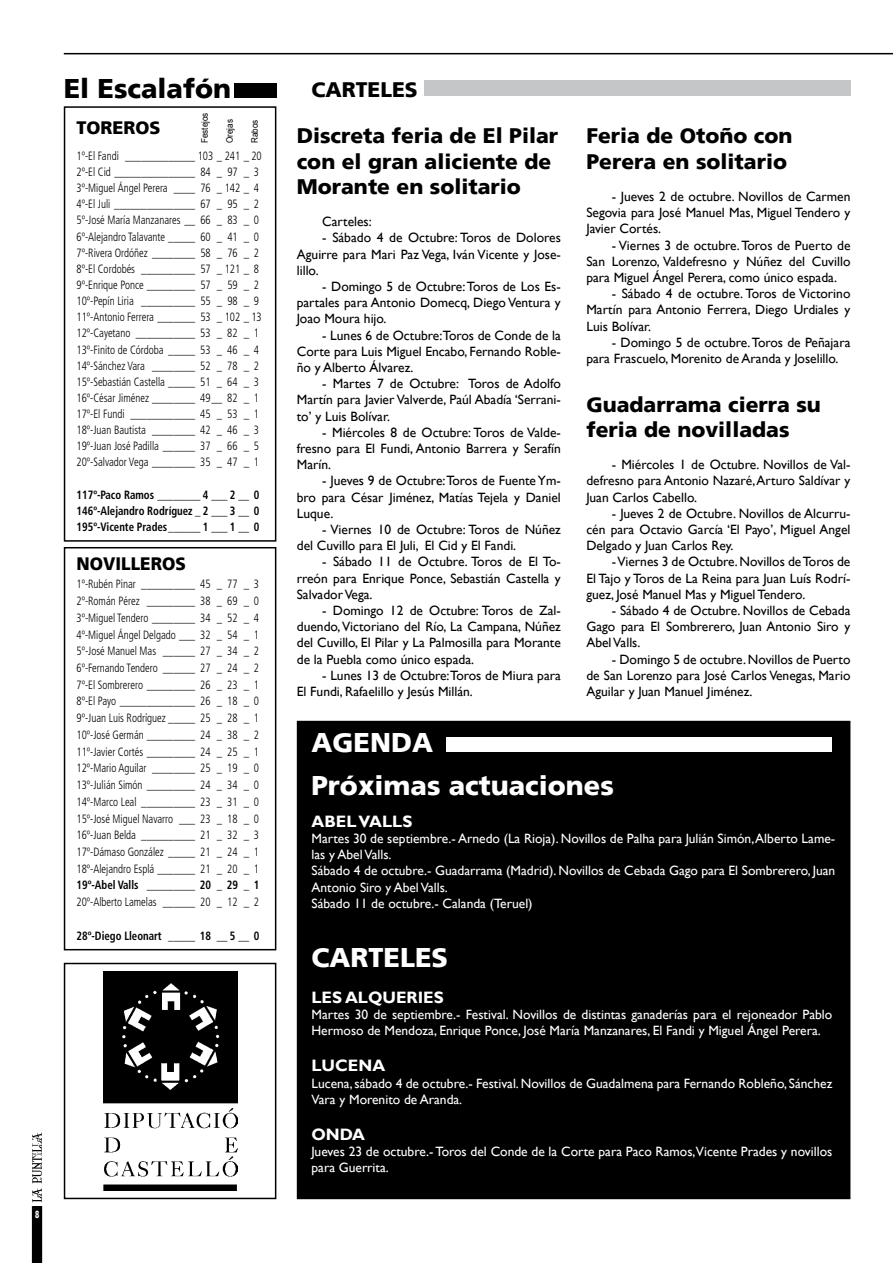
<style>
.page{position:relative;width:893px;height:1263px;background:#fff}
.page>*{position:absolute;margin:0;border:0;box-sizing:border-box;transform-origin:0 0}
.t1{font:900 27px/44px "Frutiger";color:#fff}
.t2{font:900 27px "Frutiger";color:#000}
.t3{font:900 21px/25.2px "Frutiger";color:#000}
.t4{font:900 18px "Frutiger";color:#000;scale:.95 1}
.t5{font:900 18px "Frutiger";color:#000}
.t6{font:700 16.5px "Gill Sans";color:#fff}
.t7{font:13.5px/16.2px "Gill Sans";color:#000;text-align:justify}
.t8{font:13.5px/16.2px "Gill Sans";color:#fff}
.t9{font:300 condensed 12px/16.2px "Frutiger";color:#000;scale:.9 1}
.t10{font:700 condensed 12px/16.2px "Frutiger";color:#000;text-align:justify;scale:.9 1}
.t11{font:900 10.5px "Frutiger";color:#fff;scale:.65 1}
.t12{font:9px "Arial";color:#000;scale:.9 1}
</style>
<div class="page">
<hr style="left:64px;top:53px;width:829px;height:1px;background:#000">
<svg style="left:31px;top:1132px;width:12px;height:131px"></svg>
<div style="left:64px;top:106px;width:212px;height:436px;border:2px solid #000"></div>
<div style="left:64px;top:547px;width:212px;height:403px;border:2px solid #000"></div>
<img style="left:103px;top:971px;width:134px;height:219px">
<div style="left:64px;top:963px;width:212px;height:236px;border:2px solid #000"></div>
<div style="left:234px;top:84px;width:42px;height:14px;background:#000"></div>
<div style="left:298px;top:722px;width:551px;height:476px;background:#000"></div>
<div style="left:297px;top:721px;width:553px;height:478px;border:3px solid #000"></div>
<div style="left:446px;top:737px;width:386px;height:14px;background:#fff"></div>
<div style="left:424px;top:81px;width:426px;height:15px;background:#c5c6c8"></div>
<h1 class="t2" style="left:64px;top:72px;width:169px">El Escalafón</h1>
<h3 class="t5" style="left:77px;top:117px;width:86px">TOREROS</h3>
<p class="t12" style="left:199px;top:143px;width:36px;rotate:-90deg">Festejos</p>
<p class="t12" style="left:224px;top:143px;width:28px;rotate:-90deg">Orejas</p>
<p class="t12" style="left:249px;top:143px;width:28px;rotate:-90deg">Rabos</p>
<p class="t9" style="left:76px;top:148px;width:207px">1º-El Fandi _____________ 103 _ 241 _ 20<br>2º-El Cid _______________ 84 _ 97 _ 3<br>3º-Miguel Ángel Perera ____ 76 _ 142 _ 4<br>4º-El Juli _______________ 67 _ 95 _ 2<br>5º-José María Manzanares __ 66 _ 83 _ 0<br>6º-Alejandro Talavante _____ 60 _ 41 _ 0<br>7º-Rivera Ordóñez ________ 58 _ 76 _ 2<br>8º-El Cordobés __________ 57 _ 121 _ 8<br>9º-Enrique Ponce _________ 57 _ 59 _ 2<br>10º-Pepín Liria __________ 55 _ 98 _ 9<br>11º-Antonio Ferrera _______ 53 _ 102 _ 13<br>12º-Cayetano ___________ 53 _ 82 _ 1<br>13º-Finito de Córdoba _____ 53 _ 46 _ 4<br>14º-Sánchez Vara ________ 52 _ 78 _ 2<br>15º-Sebastián Castella _____ 51 _ 64 _ 3<br>16º-César Jiménez ________ 49__ 82 _ 1<br>17º-El Fundi ____________ 45 _ 53 _ 1<br>18º-Juan Bautista ________ 42 _ 46 _ 3<br>19º-Juan José Padilla ______ 37 _ 66 _ 5<br>20º-Salvador Vega ________ 35 _ 47 _ 1</p>
<p class="t10" style="left:76px;top:486px;width:205px">117º-Paco Ramos ________ 4 ___ 2 __ 0<br>146º-Alejandro Rodríguez _ 2 ___ 3 __ 0<br>195º-Vicente Prades______ 1 ___ 1 __ 0</p>
<h3 class="t4" style="left:77px;top:553px;width:117px">NOVILLEROS</h3>
<p class="t9" style="left:76px;top:576px;width:204px;line-height:16.8px;text-align:justify">1º-Rubén Pinar __________ 45 _ 77 _ 3<br>2º-Román Pérez _________ 38 _ 69 _ 0<br>3º-Miguel Tendero ________ 34 _ 52 _ 4<br>4º-Miguel Ángel Delgado ___ 32 _ 54 _ 1<br>5º-José Manuel Mas ______ 27 _ 34 _ 2<br>6º-Fernando Tendero ______ 27 _ 24 _ 2<br>7º-El Sombrerero _________ 26 _ 23 _ 1<br>8º-El Payo ______________ 26 _ 18 _ 0<br>9º-Juan Luis Rodríguez _____ 25 _ 28 _ 1<br>10º-José Germán _________ 24 _ 38 _ 2<br>11º-Javier Cortés _________ 24 _ 25 _ 1<br>12º-Mario Aguilar ________ 25 _ 19 _ 0<br>13º-Julián Simón _________ 24 _ 34 _ 0<br>14º-Marco Leal __________ 23 _ 31 _ 0<br>15º-José Miguel Navarro ___ 23 _ 18 _ 0<br>16º-Juan Belda __________ 21 _ 32 _ 3<br>17º-Dámaso González _____ 21 _ 24 _ 1<br>18º-Alejandro Esplá _______ 21 _ 20 _ 1</p>
<p class="t10" style="left:76px;top:877px;width:205px">19º-Abel Valls _________ 20 _ 29 _ 1</p>
<p class="t9" style="left:76px;top:894px;width:204px">20º-Alberto Lamelas ______ 20 _ 12 _ 2</p>
<p class="t10" style="left:76px;top:927px;width:205px">28º-Diego Lleonart _____ 18 __ 5 __ 0</p>
<p class="t11" style="left:35px;top:1207px;width:8px">8</p>
<h2 class="t3" style="left:311px;top:76px;width:108px">CARTELES</h2>
<h2 class="t3" style="left:297px;top:123px;width:263px">Discreta feria de El Pilar con el gran aliciente de<br>Morante en solitario</h2>
<p class="t7" style="left:322px;top:214px;width:51px">Carteles:</p>
<p class="t7" style="left:297px;top:230px;width:266px;text-indent:26px">- Sábado 4 de Octubre: Toros de Dolores Aguirre para Mari Paz Vega, Iván Vicente y Jose&shy;lillo.</p>
<p class="t7" style="left:297px;top:279px;width:266px;text-indent:26px">- Domingo 5 de Octubre: Toros de Los Es&shy;partales para Antonio Domecq, Diego Ventura y Joao Moura hijo.</p>
<p class="t7" style="left:297px;top:327px;width:266px;text-indent:26px">- Lunes 6 de Octubre:Toros de Conde de la Corte para Luis Miguel Encabo, Fernando Roble&shy;ño y Alberto Álvarez.</p>
<p class="t7" style="left:297px;top:376px;width:266px;text-indent:26px">- Martes 7 de Octubre: Toros de Adolfo Martín para Javier Valverde, Paúl Abadía ‘Serrani&shy;to’ y Luis Bolívar.</p>
<p class="t7" style="left:297px;top:424px;width:266px;text-indent:26px">- Miércoles 8 de Octubre: Toros de Valde&shy;fresno para El Fundi, Antonio Barrera y Serafín Marín.</p>
<p class="t7" style="left:297px;top:473px;width:266px;text-indent:26px">- Jueves 9 de Octubre: Toros de Fuente Ym&shy;bro para César Jiménez, Matías Tejela y Daniel Luque.</p>
<p class="t7" style="left:297px;top:522px;width:266px;text-indent:26px">- Viernes 10 de Octubre: Toros de Núñez del Cuvillo para El Juli, El Cid y El Fandi.</p>
<p class="t7" style="left:297px;top:554px;width:266px;text-indent:26px">- Sábado 11 de Octubre. Toros de El To&shy;rreón para Enrique Ponce, Sebastián Castella y Salvador Vega.</p>
<p class="t7" style="left:297px;top:603px;width:266px;text-indent:26px">- Domingo 12 de Octubre: Toros de Zal&shy;duendo, Victoriano del Río, La Campana, Núñez del Cuvillo, El Pilar y La Palmosilla para Morante de la Puebla como único espada.</p>
<p class="t7" style="left:297px;top:667px;width:266px;text-indent:26px">- Lunes 13 de Octubre:Toros de Miura para<br>El Fundi, Rafaelillo y Jesús Millán.</p>
<h2 class="t3" style="left:586px;top:123px;width:208px">Feria de Otoño con<br>Perera en solitario</h2>
<p class="t7" style="left:586px;top:189px;width:266px;text-indent:26px">- Jueves 2 de octubre. Novillos de Carmen Segovia para José Manuel Mas, Miguel Tendero y Javier Cortés.</p>
<p class="t7" style="left:586px;top:237px;width:266px;text-indent:26px">- Viernes 3 de octubre. Toros de Puerto de San Lorenzo, Valdefresno y Núñez del Cuvillo para Miguel Ángel Perera, como único espada.</p>
<p class="t7" style="left:586px;top:286px;width:266px;text-indent:26px">- Sábado 4 de octubre. Toros de Victorino Martín para Antonio Ferrera, Diego Urdiales y Luis Bolívar.</p>
<p class="t7" style="left:586px;top:334px;width:266px;text-indent:26px">- Domingo 5 de octubre. Toros de Peñajara para Frascuelo, Morenito de Aranda y Joselillo.</p>
<h2 class="t3" style="left:586px;top:391px;width:236px">Guadarrama cierra su feria de novilladas</h2>
<p class="t7" style="left:586px;top:457px;width:266px;text-indent:26px">- Miércoles 1 de Octubre. Novillos de Val&shy;defresno para Antonio Nazaré, Arturo Saldívar y Juan Carlos Cabello.</p>
<p class="t7" style="left:586px;top:505px;width:266px;text-indent:26px">- Jueves 2 de Octubre. Novillos de Alcurru&shy;cén para Octavio García ‘El Payo’, Miguel Angel Delgado y Juan Carlos Rey.</p>
<p class="t7" style="left:586px;top:554px;width:266px;text-indent:26px">- Viernes 3 de Octubre. Novillos de Toros de El Tajo y Toros de La Reina para Juan Luís Rodrí&shy;guez, José Manuel Mas y Miguel Tendero.</p>
<p class="t7" style="left:586px;top:603px;width:266px;text-indent:26px">- Sábado 4 de Octubre. Novillos de Cebada Gago para El Sombrerero, Juan Antonio Siro y Abel Valls.</p>
<p class="t7" style="left:586px;top:651px;width:266px;text-indent:26px">- Domingo 5 de octubre. Novillos de Puerto de San Lorenzo para José Carlos Venegas, Mario Aguilar y Juan Manuel Jiménez.</p>
<h1 class="t1" style="left:311px;top:720px;width:304px">AGENDA<br>Próximas actuaciones</h1>
<p class="t6" style="left:311px;top:811px;width:102px">ABEL VALLS</p>
<p class="t8" style="left:311px;top:831px;width:525px">Martes 30 de septiembre.- Arnedo (La Rioja). Novillos de Palha para Julián Simón, Alberto Lame&shy;las y Abel Valls.<br>Sábado 4 de octubre.- Guadarrama (Madrid). Novillos de Cebada Gago para El Sombrerero, Juan Antonio Siro y Abel Valls.<br>Sábado 11 de octubre.- Calanda (Teruel)</p>
<h1 class="t1" style="left:311px;top:935px;width:138px">CARTELES</h1>
<p class="t6" style="left:311px;top:987px;width:134px">LES ALQUERIES</p>
<p class="t8" style="left:311px;top:1007px;width:522px">Martes 30 de septiembre.- Festival. Novillos de distintas ganaderías para el rejoneador Pablo<br>Hermoso de Mendoza, Enrique Ponce, José María Manzanares, El Fandi y Miguel Ángel Perera.</p>
<p class="t6" style="left:311px;top:1056px;width:75px">LUCENA</p>
<p class="t8" style="left:311px;top:1075px;width:522px">Lucena, sábado 4 de octubre.- Festival. Novillos de Guadalmena para Fernando Robleño, Sánchez<br>Vara y Morenito de Aranda.</p>
<p class="t6" style="left:311px;top:1124px;width:55px">ONDA</p>
<p class="t8" style="left:311px;top:1143px;width:522px">Jueves 23 de octubre.- Toros del Conde de la Corte para Paco Ramos,Vicente Prades y novillos para Guerrita.</p>
</div>
